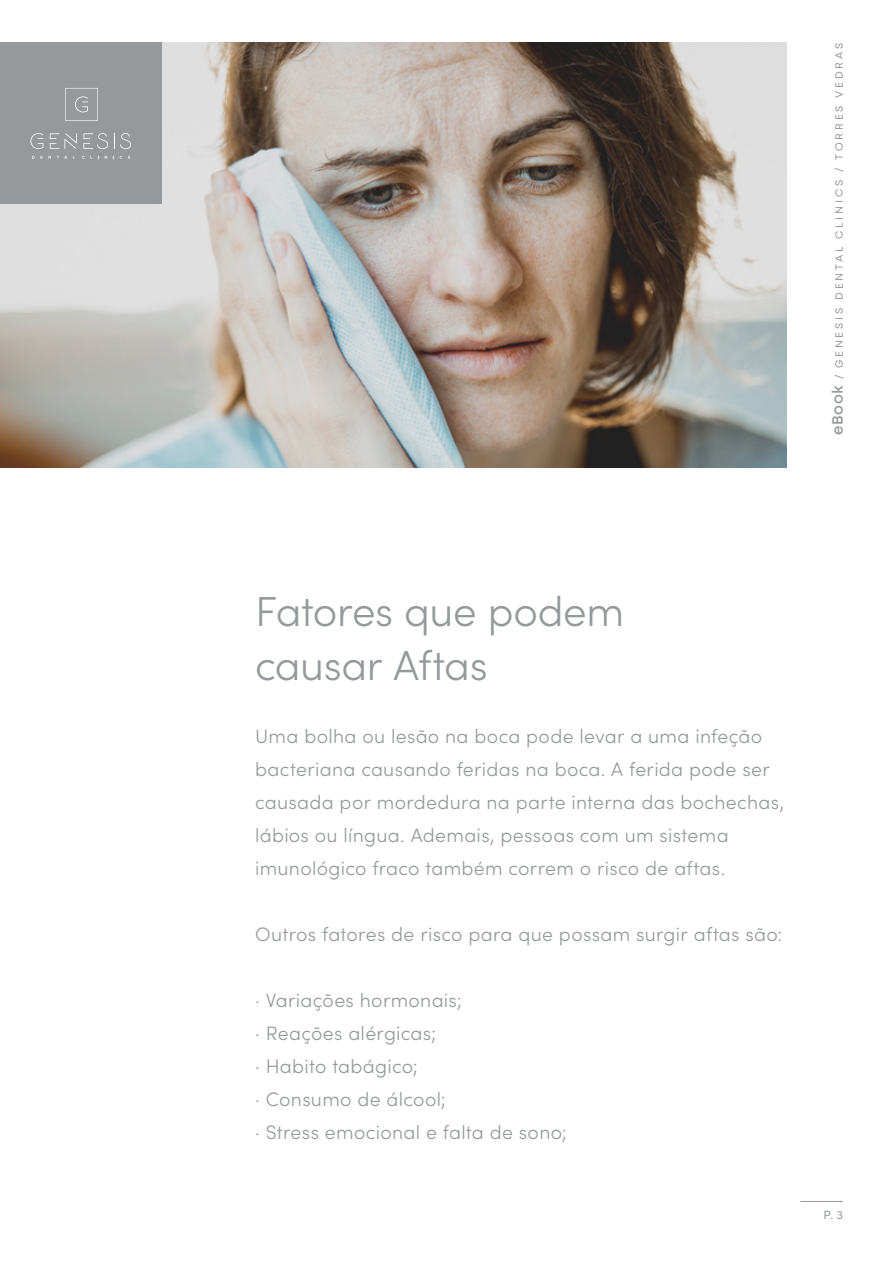
<style>
.page{position:relative;width:893px;height:1263px;background:#fff}
.page>*{position:absolute;margin:0;border:0;box-sizing:border-box;transform-origin:0 0}
.t1{font:300 42px/54px "Sofia Pro";letter-spacing:-.01em;color:#96999c}
.t2{font:300 19.5px/33px "Sofia Pro";letter-spacing:.015em;color:#96999c}
.t3{font:12px "Sofia Pro";color:#96999c}
.t4{font:10.5px "Mont";letter-spacing:.265em;color:#96999c}
.s1{font-weight:600;font-size:15px}
</style>
<div class="page">
<img style="left:0;top:43px;width:787px;height:425px">
<div style="left:0;top:43px;width:162px;height:161px;background:#96999c"></div>
<svg style="left:31px;top:133px;width:12px;height:16px"></svg>
<svg style="left:50px;top:133px;width:27px;height:16px"></svg>
<svg style="left:83px;top:133px;width:25px;height:16px"></svg>
<svg style="left:114px;top:133px;width:17px;height:16px"></svg>
<svg style="left:32px;top:156px;width:11px;height:3px"></svg>
<svg style="left:57px;top:156px;width:10px;height:3px"></svg>
<svg style="left:65px;top:88px;width:33px;height:33px"></svg>
<hr style="left:800px;top:1201px;width:43px;height:1px;background:#96999c">
<p class="t4" style="left:833px;top:435px;width:394px;rotate:-90deg"><span class="s1">eBook</span> / GENESIS DENTAL CLINICS / TORRES VEDRAS</p>
<h1 class="t1" style="left:255px;top:581px;width:370px">Fatores que podem causar Aftas</h1>
<p class="t2" style="left:255px;top:718px;width:530px">Uma bolha ou lesão na boca pode levar a uma infeção bacteriana causando feridas na boca. A ferida pode ser causada por mordedura na parte interna das bochechas, lábios ou língua. Ademais, pessoas com um sistema imunológico fraco também correm o risco de aftas.</p>
<p class="t2" style="left:255px;top:916px;width:529px">Outros fatores de risco para que possam surgir aftas são:</p>
<p class="t2" style="left:255px;top:982px;width:313px">· Variações hormonais;<br>· Reações alérgicas;<br>· Habito tabágico;<br>· Consumo de álcool;<br>· Stress emocional e falta de sono;</p>
<p class="t3" style="left:823px;top:1206px;width:21px">P. 3</p>
</div>
